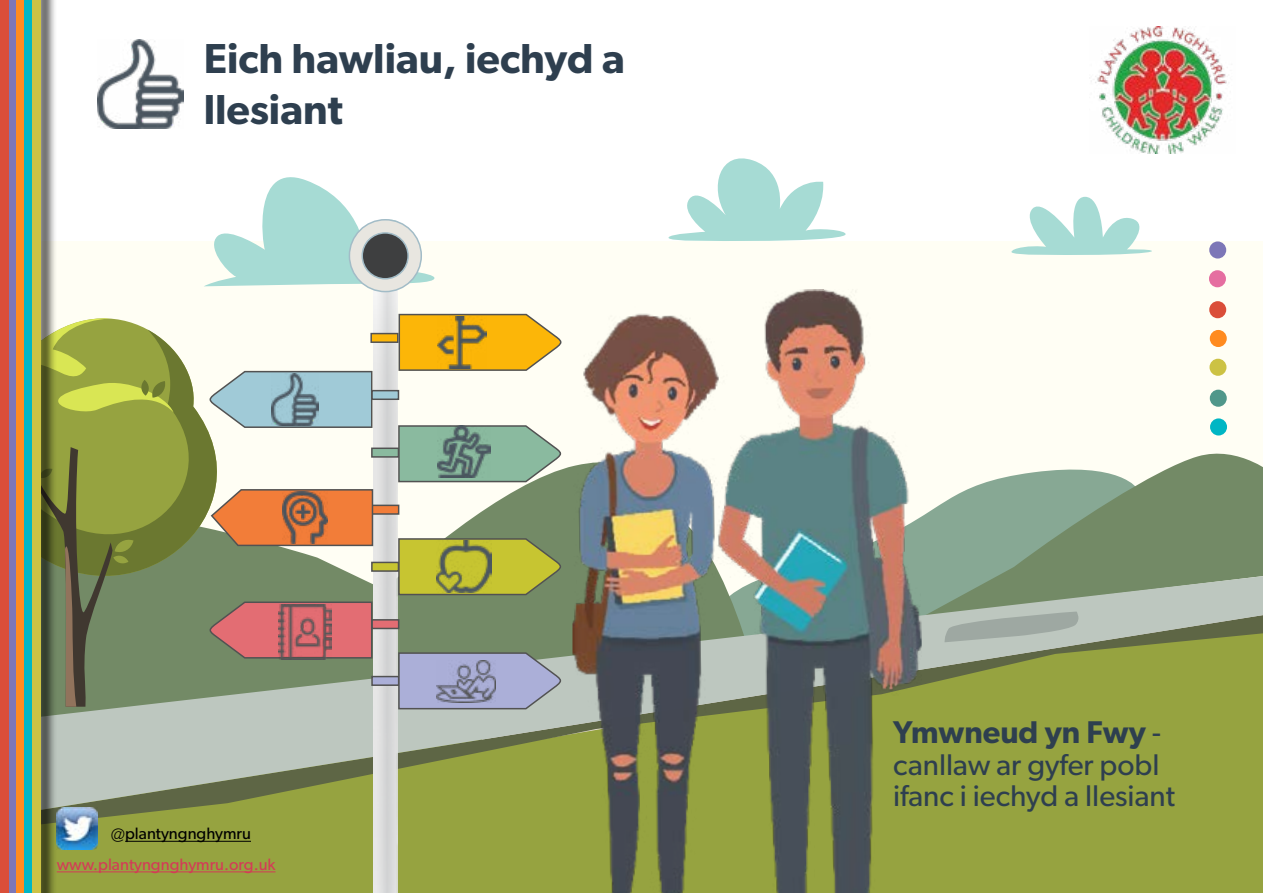
<style>
.page{position:relative;width:1263px;height:893px;background:#fff}
.page>*{position:absolute;margin:0;border:0;box-sizing:border-box;transform-origin:0 0}
.t1{font:600 42px/51px "Gibson";color:#2e3f4f}
.t2{font:600 31.5px "Gibson";color:#2e3f4f}
.t3{font:30px/31.5px "Gibson";color:#2e3f4f}
.t4{font:16.5px/30.6px "Gibson";color:#d43b57}
.s1{font-weight:300;font-size:18px;color:#000}
.s2{color:#000}
.s3{font-weight:400;font-size:30px}
</style>
<div class="page">
<div style="left:0;top:241px;width:1263px;height:652px;background:#fffef4"></div>
<svg style="left:275px;top:547px;width:98px;height:29px"></svg>
<svg style="left:1011px;top:197px;width:141px;height:58px"></svg>
<svg style="left:397px;top:466px;width:175px;height:110px;fill:#738a66"></svg>
<div style="left:57px;top:826px;width:1206px;height:67px;background:#96a340"></div>
<svg style="left:925px;top:453px;width:338px;height:123px"></svg>
<div style="left:97px;top:816px;width:1166px;height:10px;background:#96a340"></div>
<svg style="left:214px;top:177px;width:220px;height:109px"></svg>
<svg style="left:668px;top:158px;width:178px;height:83px"></svg>
<svg style="left:57px;top:576px;width:1206px;height:240px;background:#96a46c"></svg>
<img style="left:1095px;top:27px;width:132px;height:126px">
<svg style="left:204px;top:279px;width:71px;height:8px"></svg>
<svg style="left:57px;top:350px;width:218px;height:287px"></svg>
<svg style="left:57px;top:447px;width:76px;height:260px;background:#75804b"></svg>
<svg style="left:57px;top:318px;width:117px;height:99px;background:#a9b551"></svg>
<svg style="left:944px;top:611px;width:137px;height:31px;background:#abb5ae"></svg>
<div style="left:8px;top:0;width:9px;height:893px;background:#7d77b7"></div>
<div style="left:17px;top:0;width:8px;height:893px;background:#ff8b1f"></div>
<div style="left:25px;top:0;width:8px;height:893px;background:#00b6c4"></div>
<div style="left:33px;top:0;width:24px;height:893px;background:#000;opacity:.75"></div>
<div style="left:32px;top:0;width:9px;height:893px;background:#ccc244"></div>
<div style="left:0;top:0;width:8px;height:893px;background:#da4e39"></div>
<div style="left:1209px;top:241px;width:17px;height:18px;background:#7d77b7;border-radius:50%"></div>
<div style="left:1210px;top:330px;width:17px;height:17px;background:#ff8b1f;border-radius:50%"></div>
<div style="left:1209px;top:270px;width:17px;height:17px;background:#e56ea0;border-radius:50%"></div>
<div style="left:1209px;top:359px;width:17px;height:17px;background:#ccc244;border-radius:50%"></div>
<div style="left:1209px;top:301px;width:17px;height:17px;background:#da4e39;border-radius:50%"></div>
<div style="left:1210px;top:390px;width:17px;height:17px;background:#50978a;border-radius:50%"></div>
<div style="left:1210px;top:418px;width:17px;height:17px;background:#00b6c4;border-radius:50%"></div>
<img style="left:97px;top:40px;width:87px;height:89px">
<img style="left:373px;top:290px;width:24px;height:603px">
<div style="left:349px;top:220px;width:72px;height:72px;background:#e8e6e0;border-radius:50%"></div>
<div style="left:349px;top:219px;width:73px;height:73px;border:2px solid #a2bcc7;border-radius:50%"></div>
<div style="left:362px;top:233px;width:46px;height:46px;background:#3e3f40;border-radius:50%"></div>
<div style="left:361px;top:232px;width:48px;height:48px;border:2px solid #a2bcc7;border-radius:50%"></div>
<img style="left:57px;top:808px;width:40px;height:41px">
<hr style="left:125px;top:841px;width:126px;height:1px;background:#000">
<hr style="left:57px;top:871px;width:219px;height:1px;background:#d43b57">
<div style="left:370px;top:333px;width:28px;height:10px;background:#fcb608;border:2px solid #525252"></div>
<div style="left:371px;top:390px;width:28px;height:10px;background:#a0cad7;border:2px solid #525252"></div>
<div style="left:371px;top:448px;width:28px;height:10px;background:#8aba9f;border:2px solid #525252"></div>
<div style="left:371px;top:505px;width:28px;height:10px;background:#f27d39;border:2px solid #525252"></div>
<div style="left:371px;top:562px;width:28px;height:10px;background:#c7c531;border:2px solid #525252"></div>
<div style="left:371px;top:619px;width:28px;height:10px;background:#e36d73;border:2px solid #525252"></div>
<div style="left:371px;top:676px;width:28px;height:10px;background:#abafd8;border:2px solid #525252"></div>
<svg style="left:209px;top:370px;width:164px;height:59px"></svg>
<svg style="left:209px;top:601px;width:164px;height:58px;background:#c36f6d"></svg>
<svg style="left:210px;top:488px;width:164px;height:59px;background:#d17f4d"></svg>
<img style="left:271px;top:374px;width:48px;height:51px">
<img style="left:279px;top:605px;width:52px;height:54px">
<svg style="left:397px;top:652px;width:165px;height:58px;background:#a3a8c5"></svg>
<svg style="left:397px;top:537px;width:165px;height:59px;background:#aaac3f"></svg>
<svg style="left:398px;top:313px;width:164px;height:58px;background:#e4b02e"></svg>
<img style="left:436px;top:660px;width:60px;height:43px">
<img style="left:572px;top:289px;width:353px;height:604px">
<svg style="left:397px;top:424px;width:165px;height:59px;background:#96baa3"></svg>
<img style="left:438px;top:425px;width:52px;height:52px">
<h1 class="t1" style="left:204px;top:32px;width:423px">Eich hawliau, iechyd a llesiant</h1>
<p class="t4" style="left:57px;top:818px;width:220px;text-indent:54px"><span class="s1">@</span><span class="s2">plantyngnghymru </span>www.plantyngnghymru.org.uk</p>
<h2 class="t2" style="left:893px;top:713px;width:269px">Ymwneud yn Fwy <span class="s3">-</span></h2>
<h3 class="t3" style="left:893px;top:748px;width:283px">canllaw ar gyfer pobl ifanc i iechyd a llesiant</h3>
</div>
